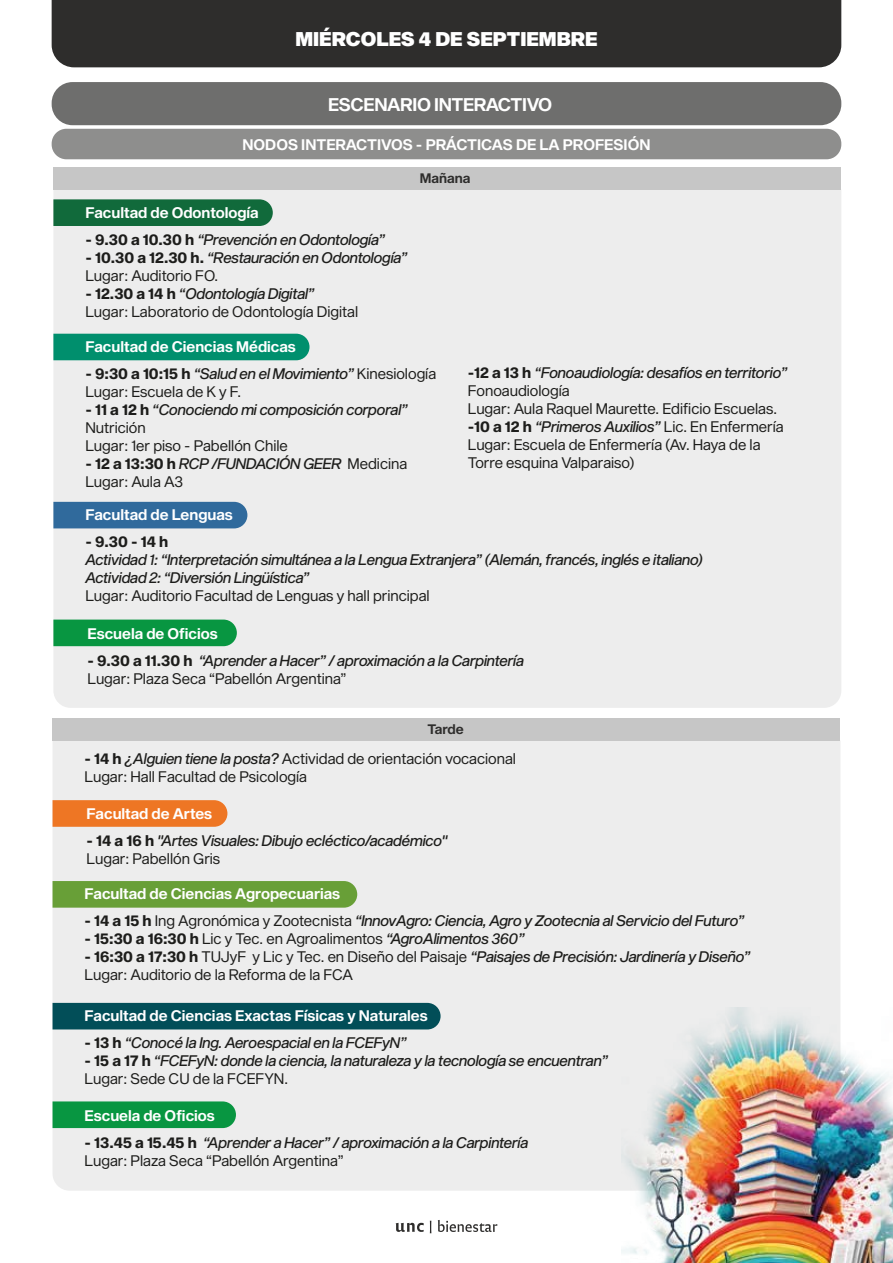
<style>
.page{position:relative;width:893px;height:1263px;background:#fff}
.page>*{position:absolute;margin:0;border:0;box-sizing:border-box;transform-origin:0 0}
.t1{font:19.5px "Sequel Sans Black Head";color:#fff}
.t2{font:18px "Sequel Sans Semi Bold Head";letter-spacing:-.02em;color:#fff}
.t3{font:15px/18px "Sequel Sans Oblique Disp";color:#1d1d1b}
.t4{font:15px/18px "Sequel Sans Book Head";color:#1d1d1b}
.t5{font:15px "Sequel Sans Semi Bold Head";color:#fff}
.t6{font:15px "Sequel Sans Bold Head";color:#1d1d1b}
.t7{font:13.5px "Sequel Sans Semi Bold Head";color:#2e2d2c}
.s1{font-family:"Sequel Sans Bold Head"}
.s2{font-family:"Sequel Sans Book Head"}
.s3{font-family:"Sequel Sans Oblique Disp"}
</style>
<div class="page">
<div style="left:52px;top:0;width:789px;height:67px;background:#2e2d2c"></div>
<div style="left:52px;top:82px;width:789px;height:43px;background:#6e6e6d;border-radius:21px"></div>
<div style="left:52px;top:129px;width:789px;height:30px;background:#8e8e8d;border-radius:15px"></div>
<div style="left:53px;top:189px;width:788px;height:519px;background:#ededed"></div>
<div style="left:53px;top:199px;width:220px;height:27px;background:#116a3b"></div>
<div style="left:53px;top:502px;width:194px;height:26px;background:#306a9c"></div>
<div style="left:53px;top:620px;width:184px;height:26px;background:#089641"></div>
<div style="left:53px;top:334px;width:256px;height:26px;background:#008f6d"></div>
<div style="left:53px;top:167px;width:788px;height:22px;background:#c6c6c6"></div>
<div style="left:53px;top:740px;width:787px;height:451px;background:#ededed"></div>
<div style="left:53px;top:1101px;width:183px;height:27px;background:#089641"></div>
<img style="left:621px;top:1007px;width:272px;height:256px">
<svg style="left:53px;top:800px;width:174px;height:27px;background:#ed7929"></svg>
<div style="left:53px;top:881px;width:304px;height:27px;background:#689f37"></div>
<div style="left:53px;top:1003px;width:388px;height:26px;background:#024e58"></div>
<div style="left:53px;top:718px;width:787px;height:22px;background:#c6c6c6"></div>
<svg style="left:396px;top:1223px;width:28px;height:9px"></svg>
<svg style="left:430px;top:1221px;width:1px;height:12px"></svg>
<svg style="left:438px;top:1220px;width:59px;height:12px"></svg>
<h1 class="t1" style="left:295px;top:25px;width:304px">MIÉRCOLES 4 DE SEPTIEMBRE</h1>
<p class="t2" style="left:328px;top:92px;width:226px">ESCENARIO INTERACTIVO</p>
<p class="t5" style="left:243px;top:134px;width:409px">NODOS INTERACTIVOS - PRÁCTICAS DE LA PROFESIÓN</p>
<p class="t5" style="left:85px;top:202px;width:175px">Facultad de Odontología</p>
<p class="t3" style="left:85px;top:231px;width:301px"><span class="s1">- 9.30 a 10.30 h</span> “Prevención en Odontología”</p>
<p class="t3" style="left:85px;top:249px;width:323px"><span class="s1">- 10.30 a 12.30 h.</span> “Restauración en Odontología”</p>
<p class="t4" style="left:85px;top:267px;width:134px">Lugar: Auditorio FO.</p>
<p class="t3" style="left:85px;top:285px;width:231px"><span class="s1">- 12.30 a 14 h</span> “Odontología Digital”</p>
<p class="t4" style="left:85px;top:303px;width:274px">Lugar: Laboratorio de Odontología Digital</p>
<p class="t7" style="left:420px;top:168px;width:52px">Mañana</p>
<p class="t5" style="left:85px;top:336px;width:212px">Facultad de Ciencias Médicas</p>
<p class="t3" style="left:85px;top:365px;width:352px"><span class="s1">- 9:30 a 10:15 h</span> “Salud en el Movimiento” <span class="s2">Kinesiología</span></p>
<p class="t4" style="left:85px;top:383px;width:157px">Lugar: Escuela de K y F.</p>
<p class="t3" style="left:85px;top:401px;width:324px"><span class="s1">- 11 a 12 h</span> “Conociendo mi composición corporal”</p>
<p class="t4" style="left:85px;top:419px;width:204px">Nutrición<br>Lugar: 1er piso - Pabellón Chile</p>
<p class="t3" style="left:85px;top:455px;width:323px"><span class="s1">- 12 a 13:30 h</span> RCP /FUNDACIÓN GEER <span class="s2">Medicina</span></p>
<p class="t4" style="left:85px;top:473px;width:99px">Lugar: Aula A3</p>
<p class="t3" style="left:468px;top:365px;width:321px"><span class="s1">-12 a 13 h</span> “Fonoaudiología: desafíos en territorio”</p>
<p class="t4" style="left:468px;top:383px;width:311px">Fonoaudiología<br>Lugar: Aula Raquel Maurette. Edificio Escuelas.</p>
<p class="t3" style="left:468px;top:419px;width:317px"><span class="s1">-10 a 12 h</span> “Primeros Auxilios” <span class="s2">Lic. En Enfermería</span></p>
<p class="t4" style="left:468px;top:437px;width:294px">Lugar: Escuela de Enfermería (Av. Haya de la<br>Torre esquina Valparaiso)</p>
<p class="t5" style="left:85px;top:504px;width:149px">Facultad de Lenguas</p>
<p class="t6" style="left:85px;top:531px;width:84px">- 9.30 - 14 h</p>
<p class="t3" style="left:85px;top:551px;width:619px">Actividad 1: “Interpretación simultánea a la Lengua Extranjera” (Alemán, francés, inglés e italiano)<br>Actividad 2: “Diversión Lingüística”</p>
<p class="t4" style="left:85px;top:587px;width:346px">Lugar: Auditorio Facultad de Lenguas y hall principal</p>
<p class="t5" style="left:87px;top:622px;width:132px">Escuela de Oficios</p>
<p class="t3" style="left:87px;top:652px;width:438px"><span class="s1">- 9.30 a 11.30 h</span> “Aprender a Hacer” / aproximación a la Carpintería</p>
<p class="t4" style="left:87px;top:670px;width:261px">Lugar: Plaza Seca “Pabellón Argentina”</p>
<p class="t7" style="left:427px;top:719px;width:38px">Tarde</p>
<p class="t4" style="left:85px;top:750px;width:433px"><span class="s1">- 14 h</span> <span class="s3">¿Alguien tiene la posta?</span> Actividad de orientación vocacional<br>Lugar: Hall Facultad de Psicología</p>
<p class="t5" style="left:87px;top:803px;width:127px">Facultad de Artes</p>
<p class="t3" style="left:87px;top:832px;width:362px"><span class="s1">- 14 a 16 h</span> "Artes Visuales: Dibujo ecléctico/académico"</p>
<p class="t4" style="left:87px;top:850px;width:135px">Lugar: Pabellón Gris</p>
<p class="t5" style="left:85px;top:883px;width:257px">Facultad de Ciencias Agropecuarias</p>
<p class="t3" style="left:85px;top:913px;width:661px"><span class="s1">- 14 a 15 h</span> <span class="s2">Ing Agronómica y Zootecnista</span> “InnovAgro: Ciencia, Agro y Zootecnia al Servicio del Futuro”</p>
<p class="t4" style="left:85px;top:931px;width:441px"><span class="s1">- 15:30 a 16:30 h</span> Lic y Tec. en Agroalimentos <span class="s3">“AgroAlimentos 360”</span></p>
<p class="t3" style="left:85px;top:949px;width:667px"><span class="s1">- 16:30 a 17:30 h</span> <span class="s2">TUJyF y Lic y Tec. en Diseño del Paisaje</span> “Paisajes de Precisión: Jardinería y Diseño”</p>
<p class="t4" style="left:85px;top:967px;width:270px">Lugar: Auditorio de la Reforma de la FCA</p>
<p class="t5" style="left:85px;top:1005px;width:345px">Facultad de Ciencias Exactas Físicas y Naturales</p>
<p class="t3" style="left:85px;top:1034px;width:324px"><span class="s1">- 13 h</span> “Conocé la Ing. Aeroespacial en la FCEFyN”</p>
<p class="t3" style="left:85px;top:1052px;width:525px"><span class="s1">- 15 a 17 h</span> “FCEFyN: donde la ciencia, la naturaleza y la tecnología se encuentran”</p>
<p class="t4" style="left:85px;top:1070px;width:205px">Lugar: Sede CU de la FCEFYN.</p>
<p class="t5" style="left:85px;top:1105px;width:132px">Escuela de Oficios</p>
<p class="t3" style="left:85px;top:1134px;width:445px"><span class="s1">- 13.45 a 15.45 h</span> “Aprender a Hacer” / aproximación a la Carpintería</p>
<p class="t4" style="left:85px;top:1152px;width:261px">Lugar: Plaza Seca “Pabellón Argentina”</p>
</div>
